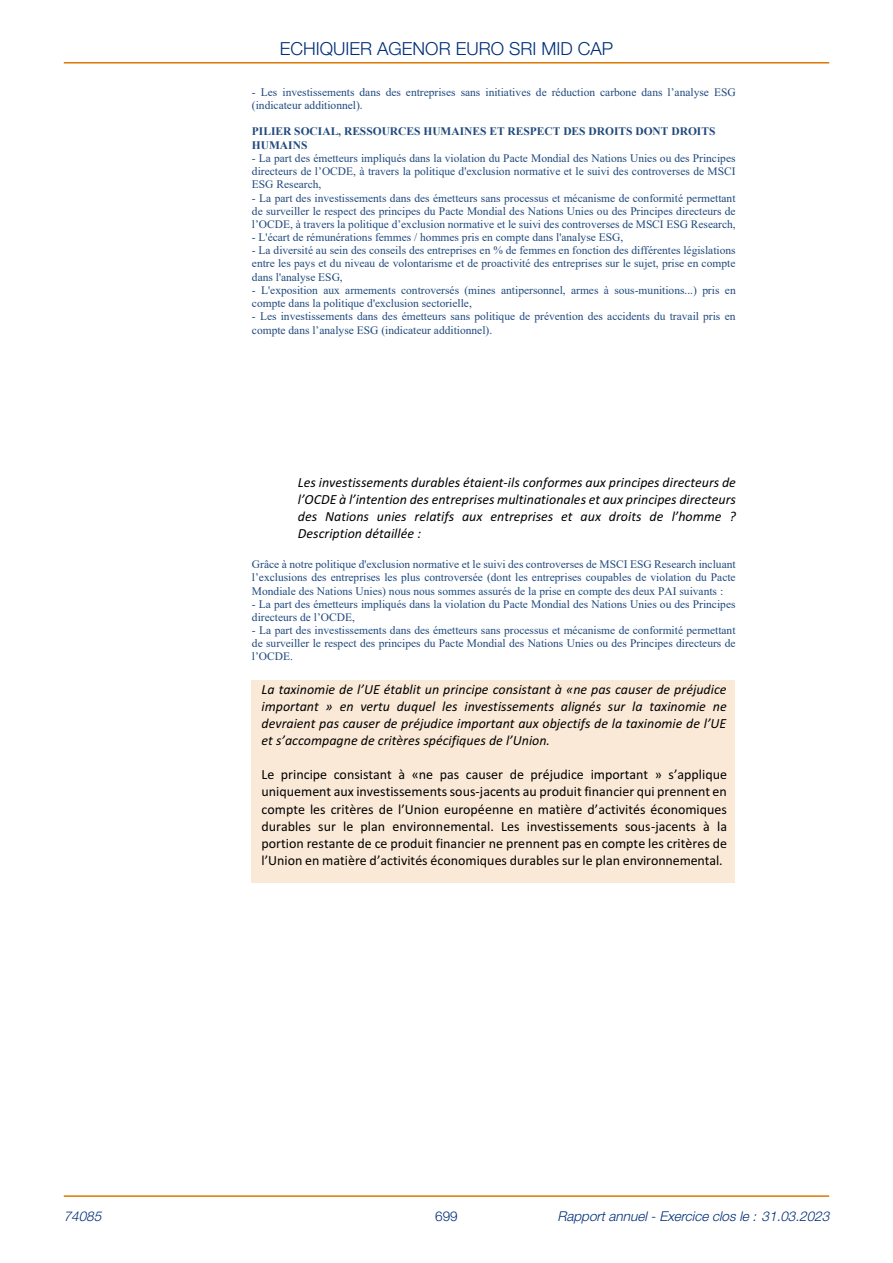
<style>
.page{position:relative;width:893px;height:1263px;background:#fff}
.page>*{position:absolute;margin:0;border:0;box-sizing:border-box;transform-origin:0 0}
.t1{font:300 18px "Helvetica Neue LT";color:#002e77}
.t2{font:italic 13.95px/17.1px "Calibri";color:#000;text-align:justify}
.t3{font:13.95px/17.1px "Calibri";color:#000;text-align:justify}
.t4{font:italic 300 13.5px "Helvetica Neue LT";color:#002e77}
.t5{font:300 13.5px "Helvetica Neue LT";color:#002e77}
.t6{font:11.55px/13.2px "Times New Roman";color:#1f497d;text-align:justify}
.t7{font:700 11.55px/13.2px "Times New Roman";color:#1f497d}
</style>
<div class="page">
<hr style="left:64px;top:62px;width:765px;height:2px;background:#d70">
<hr style="left:64px;top:1195px;width:765px;height:2px;background:#d70">
<div style="left:252px;top:680px;width:483px;height:203px;background:#fae9d7"></div>
<p class="t1" style="left:280px;top:42px;width:335px">ECHIQUIER AGENOR EURO SRI MID CAP</p>
<p class="t6" style="left:252px;top:85px;width:485px">- Les investissements dans des entreprises sans initiatives de réduction carbone dans l’analyse ESG (indicateur additionnel).</p>
<p class="t7" style="left:252px;top:125px;width:465px">PILIER SOCIAL, RESSOURCES HUMAINES ET RESPECT DES DROITS DONT DROITS<br>HUMAINS</p>
<p class="t6" style="left:252px;top:151px;width:485px">- La part des émetteurs impliqués dans la violation du Pacte Mondial des Nations Unies ou des Principes directeurs de l’OCDE, à travers la politique d'exclusion normative et le suivi des controverses de MSCI ESG Research,</p>
<p class="t6" style="left:252px;top:191px;width:485px">- La part des investissements dans des émetteurs sans processus et mécanisme de conformité permettant de surveiller le respect des principes du Pacte Mondial des Nations Unies ou des Principes directeurs de l’OCDE, à travers la politique d’exclusion normative et le suivi des controverses de MSCI ESG Research,</p>
<p class="t6" style="left:252px;top:231px;width:373px">- L'écart de rémunérations femmes / hommes pris en compte dans l'analyse ESG,</p>
<p class="t6" style="left:252px;top:244px;width:485px">- La diversité au sein des conseils des entreprises en % de femmes en fonction des différentes législations entre les pays et du niveau de volontarisme et de proactivité des entreprises sur le sujet, prise en compte dans l'analyse ESG,</p>
<p class="t6" style="left:252px;top:283px;width:485px">- L'exposition aux armements controversés (mines antipersonnel, armes à sous-munitions...) pris en compte dans la politique d'exclusion sectorielle,</p>
<p class="t6" style="left:252px;top:310px;width:485px">- Les investissements dans des émetteurs sans politique de prévention des accidents du travail pris en compte dans l’analyse ESG (indicateur additionnel).</p>
<p class="t2" style="left:298px;top:475px;width:440px">Les investissements durables étaient-ils conformes aux principes directeurs de l’OCDE à l’intention des entreprises multinationales et aux principes directeurs des Nations unies relatifs aux entreprises et aux droits de l’homme ?<br>Description détaillée :</p>
<p class="t6" style="left:252px;top:558px;width:485px">Grâce à notre politique d'exclusion normative et le suivi des controverses de MSCI ESG Research incluant l’exclusions des entreprises les plus controversée (dont les entreprises coupables de violation du Pacte Mondiale des Nations Unies) nous nous sommes assurés de la prise en compte des deux PAI suivants :</p>
<p class="t6" style="left:252px;top:597px;width:485px">- La part des émetteurs impliqués dans la violation du Pacte Mondial des Nations Unies ou des Principes directeurs de l’OCDE,</p>
<p class="t6" style="left:252px;top:623px;width:485px">- La part des investissements dans des émetteurs sans processus et mécanisme de conformité permettant de surveiller le respect des principes du Pacte Mondial des Nations Unies ou des Principes directeurs de l’OCDE.</p>
<p class="t2" style="left:262px;top:682px;width:467px">La taxinomie de l’UE établit un principe consistant à «ne pas causer de préjudice important » en vertu duquel les investissements alignés sur la taxinomie ne devraient pas causer de préjudice important aux objectifs de la taxinomie de l’UE et s’accompagne de critères spécifiques de l’Union.</p>
<p class="t3" style="left:262px;top:767px;width:467px">Le principe consistant à «ne pas causer de préjudice important » s’applique uniquement aux investissements sous-jacents au produit financier qui prennent en compte les critères de l’Union européenne en matière d’activités économiques durables sur le plan environnemental. Les investissements sous-jacents à la portion restante de ce produit financier ne prennent pas en compte les critères de l’Union en matière d’activités économiques durables sur le plan environnemental.</p>
<p class="t4" style="left:64px;top:1211px;width:42px">74085</p>
<p class="t5" style="left:435px;top:1211px;width:24px">699</p>
<p class="t4" style="left:558px;top:1211px;width:276px">Rapport annuel - Exercice clos le : 31.03.2023</p>
</div>
